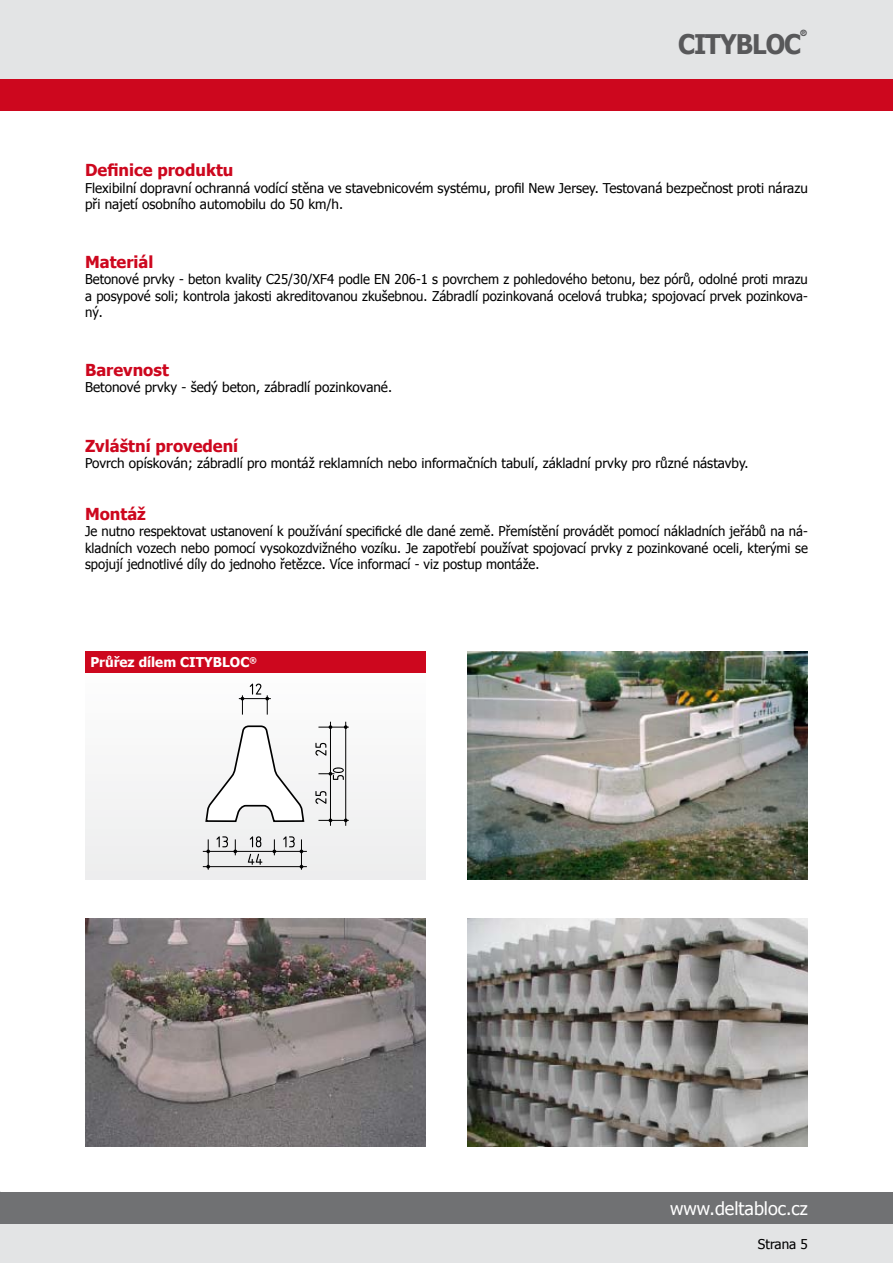
<style>
.page{position:relative;width:893px;height:1263px;background:#fff}
.page>*{position:absolute;margin:0;border:0;box-sizing:border-box;transform-origin:0 0}
.t1{font:700 27px "Tahoma";letter-spacing:-.04em;color:#58585a;scale:.94 1}
.t2{font:18px "Tahoma";color:#fff}
.t3{font:700 16.5px "Tahoma";color:#cd071e}
.t4{font:13.5px/16.2px "Tahoma";color:#000;text-align:justify}
.t5{font:700 13.5px "Tahoma";color:#fff}
.t6{font:900 8.7px "Helvetica Neue CE";color:#58585a}
.t7{font:700 7.8px "Tahoma";color:#fff}
</style>
<div class="page">
<div style="left:0;top:1210px;width:893px;height:53px;background:#e3e4e5"></div>
<div style="left:0;top:1192px;width:893px;height:32px;background:#707173"></div>
<div style="left:0;top:0;width:893px;height:85px;background:#e3e4e5"></div>
<div style="left:0;top:79px;width:893px;height:32px;background:#cd071e"></div>
<img style="left:468px;top:918px;width:340px;height:228px">
<img style="left:85px;top:918px;width:340px;height:228px">
<img style="left:468px;top:651px;width:340px;height:228px">
<div style="left:85px;top:651px;width:340px;height:228px;background:#f5f5f5"></div>
<svg style="left:205px;top:725px;width:100px;height:98px"></svg>
<hr style="left:239px;top:698px;width:32px;height:1px;background:#000">
<hr style="left:203px;top:851px;width:104px;height:1px;background:#000">
<hr style="left:203px;top:866px;width:104px;height:1px;background:#000">
<hr style="left:208px;top:839px;width:1px;height:31px;background:#000">
<hr style="left:301px;top:839px;width:1px;height:31px;background:#000">
<svg style="left:241px;top:695px;width:3px;height:20px"></svg>
<svg style="left:273px;top:839px;width:3px;height:16px"></svg>
<svg style="left:250px;top:683px;width:19px;height:32px"></svg>
<svg style="left:283px;top:836px;width:20px;height:17px"></svg>
<svg style="left:250px;top:836px;width:11px;height:11px"></svg>
<svg style="left:248px;top:854px;width:14px;height:11px"></svg>
<svg style="left:216px;top:836px;width:21px;height:19px"></svg>
<hr style="left:330px;top:722px;width:1px;height:104px;background:#000">
<hr style="left:345px;top:722px;width:1px;height:104px;background:#000">
<hr style="left:318px;top:820px;width:31px;height:1px;background:#000">
<hr style="left:318px;top:727px;width:31px;height:1px;background:#000">
<svg style="left:318px;top:767px;width:26px;height:13px"></svg>
<svg style="left:315px;top:743px;width:11px;height:13px"></svg>
<svg style="left:315px;top:791px;width:11px;height:13px"></svg>
<div style="left:85px;top:651px;width:340px;height:22px;background:#cd071e"></div>
<p class="t6" style="left:800px;top:27px;width:8px">®</p>
<h1 class="t1" style="left:678px;top:25px;width:132px">CITYBLOC</h1>
<p class="t3" style="left:85px;top:159px;width:150px">Definice produktu</p>
<p class="t4" style="left:85px;top:179px;width:724px">Flexibilní dopravní ochranná vodící stěna ve stavebnicovém systému, profil New Jersey. Testovaná bezpečnost proti nárazu při najetí osobního automobilu do 50 km/h.</p>
<p class="t3" style="left:85px;top:251px;width:70px">Materiál</p>
<p class="t4" style="left:85px;top:271px;width:724px">Betonové prvky - beton kvality C25/30/XF4 podle EN 206-1 s povrchem z pohledového betonu, bez pórů, odolné proti mrazu a posypové soli; kontrola jakosti akreditovanou zkušebnou. Zábradlí pozinkovaná ocelová trubka; spojovací prvek pozinkova&shy;ný.</p>
<p class="t3" style="left:85px;top:359px;width:85px">Barevnost</p>
<p class="t4" style="left:85px;top:379px;width:309px">Betonové prvky - šedý beton, zábradlí pozinkované.</p>
<p class="t3" style="left:85px;top:434px;width:155px">Zvláštní provedení</p>
<p class="t4" style="left:85px;top:454px;width:665px">Povrch opískován; zábradlí pro montáž reklamních nebo informačních tabulí, základní prvky pro různé nástavby.</p>
<p class="t3" style="left:85px;top:503px;width:62px">Montáž</p>
<p class="t4" style="left:85px;top:523px;width:724px">Je nutno respektovat ustanovení k používání specifické dle dané země. Přemístění provádět pomocí nákladních jeřábů na ná&shy;kladních vozech nebo pomocí vysokozdvižného vozíku. Je zapotřebí používat spojovací prvky z pozinkované oceli, kterými se spojují jednotlivé díly do jednoho řetězce. Více informací - viz postup montáže.</p>
<p class="t5" style="left:90px;top:653px;width:109px">Průřez dílem Citybloc</p>
<p class="t7" style="left:249px;top:654px;width:9px">®</p>
<h2 class="t2" style="left:670px;top:1196px;width:139px">www.deltabloc.cz</h2>
<p class="t4" style="left:758px;top:1235px;width:51px">Strana 5</p>
</div>
